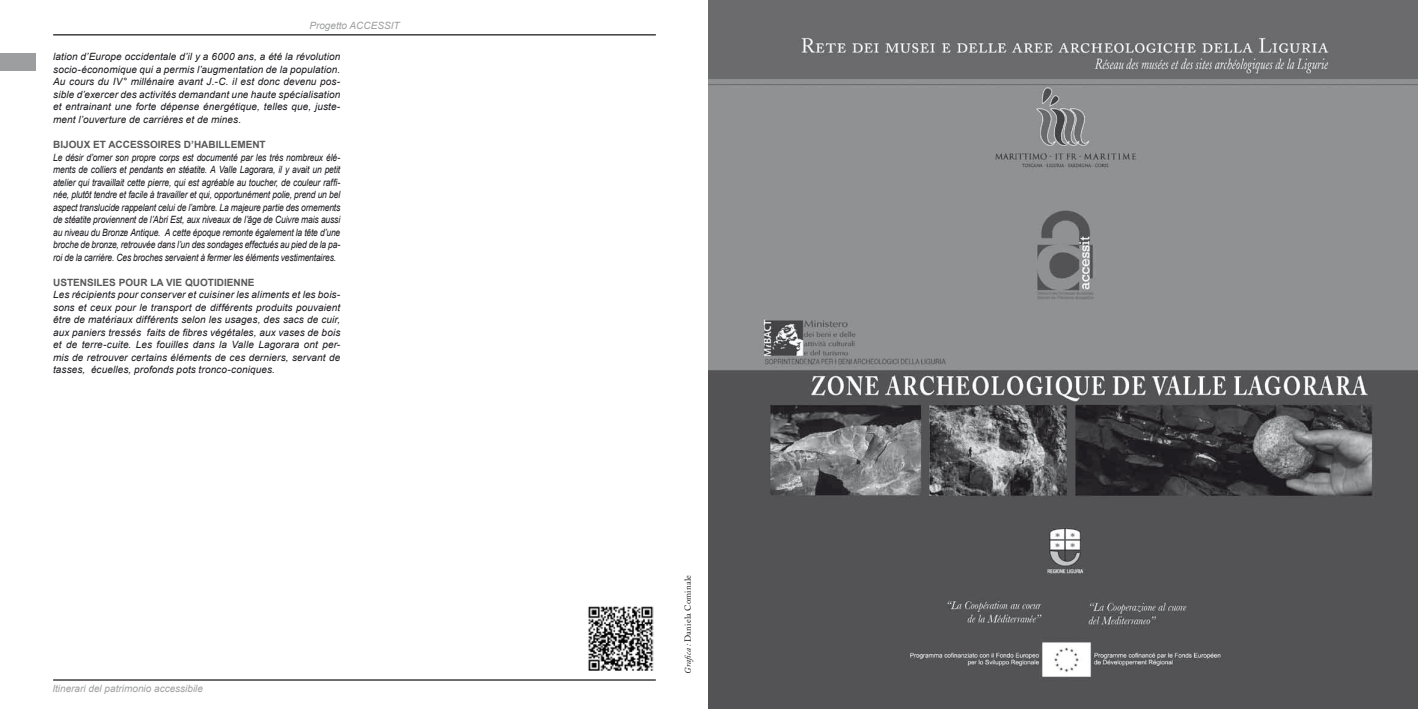
<style>
.page{position:relative;width:1418px;height:709px;background:#fff}
.page>*{position:absolute;margin:0;border:0;box-sizing:border-box;transform-origin:0 0}
.t1{font:italic 10px/12.5px "Arial";letter-spacing:.01em;color:#1a171c;text-align:justify}
.t2{font:italic 10px/12.5px "Arial";letter-spacing:.01em;color:#1a171c;text-align:justify;scale:.85 1}
.t3{font:700 10px "Arial";color:#58585a}
.t4{font:italic 10px "Arial";color:#9d9ea0}
.t5{font:8.75px "Adobe Caslon";letter-spacing:.025em;color:#1a171c}
.s1{font-style:italic}
</style>
<div class="page">
<svg style="left:588px;top:606px;width:66px;height:65px;background:#858585"></svg>
<hr style="left:53px;top:34px;width:603px;height:1px;background:#1a171c">
<hr style="left:53px;top:679px;width:603px;height:1px;background:#1a171c">
<div style="left:0;top:53px;width:35px;height:18px;background:#9d9ea0"></div>
<img style="left:709px;top:0;width:708px;height:709px">
<p class="t4" style="left:309px;top:20px;width:92px">Progetto Accessit</p>
<p class="t1" style="left:53px;top:51px;width:289px">lation d’Europe occidentale d’il y a 6000 ans, a été la révolution socio-économique qui a permis l’augmentation de la population.<br>Au cours du IV° millénaire avant J.-C. il est donc devenu pos&shy;sible d’exercer des activités demandant une haute spécialisation et entrainant une forte dépense énergétique, telles que, juste&shy;ment l’ouverture de carrières et de mines.</p>
<p class="t3" style="left:53px;top:139px;width:214px">BIJOUX ET ACCESSOIRES D’HABILLEMENT</p>
<p class="t2" style="left:53px;top:151px;width:340px">Le désir d’orner son propre corps est documenté par les très nombreux élé&shy;ments de colliers et pendants en stéatite. A Valle Lagorara, il y avait un petit atelier qui travaillait cette pierre, qui est agréable au toucher, de couleur raffi&shy;née, plutôt tendre et facile à travailler et qui, opportunément polie, prend un bel aspect translucide rappelant celui de l’ambre. La majeure partie des ornements de stéatite proviennent de l’Abri Est, aux niveaux de l’âge de Cuivre mais aussi au niveau du Bronze Antique. A cette époque remonte également la tête d’une broche de bronze, retrouvée dans l’un des sondages effectués au pied de la pa&shy;roi de la carrière. Ces broches servaient à fermer les éléments vestimentaires.</p>
<p class="t3" style="left:53px;top:276px;width:203px">USTENSILES POUR LA VIE QUOTIDIENNE</p>
<p class="t1" style="left:53px;top:288px;width:289px">Les récipients pour conserver et cuisiner les aliments et les bois&shy;sons et ceux pour le transport de différents produits pouvaient être de matériaux différents selon les usages, des sacs de cuir, aux paniers tressés faits de fibres végétales, aux vases de bois et de terre-cuite. Les fouilles dans la Valle Lagorara ont per&shy;mis de retrouver certains éléments de ces derniers, servant de tasses, écuelles, profonds pots tronco-coniques.</p>
<p class="t4" style="left:52px;top:683px;width:152px">Itinerari del patrimonio accessibile</p>
<p class="t5" style="left:683px;top:673px;width:100px;rotate:-90deg"><span class="s1">Grafica :</span> Daniela Cominale</p>
</div>
